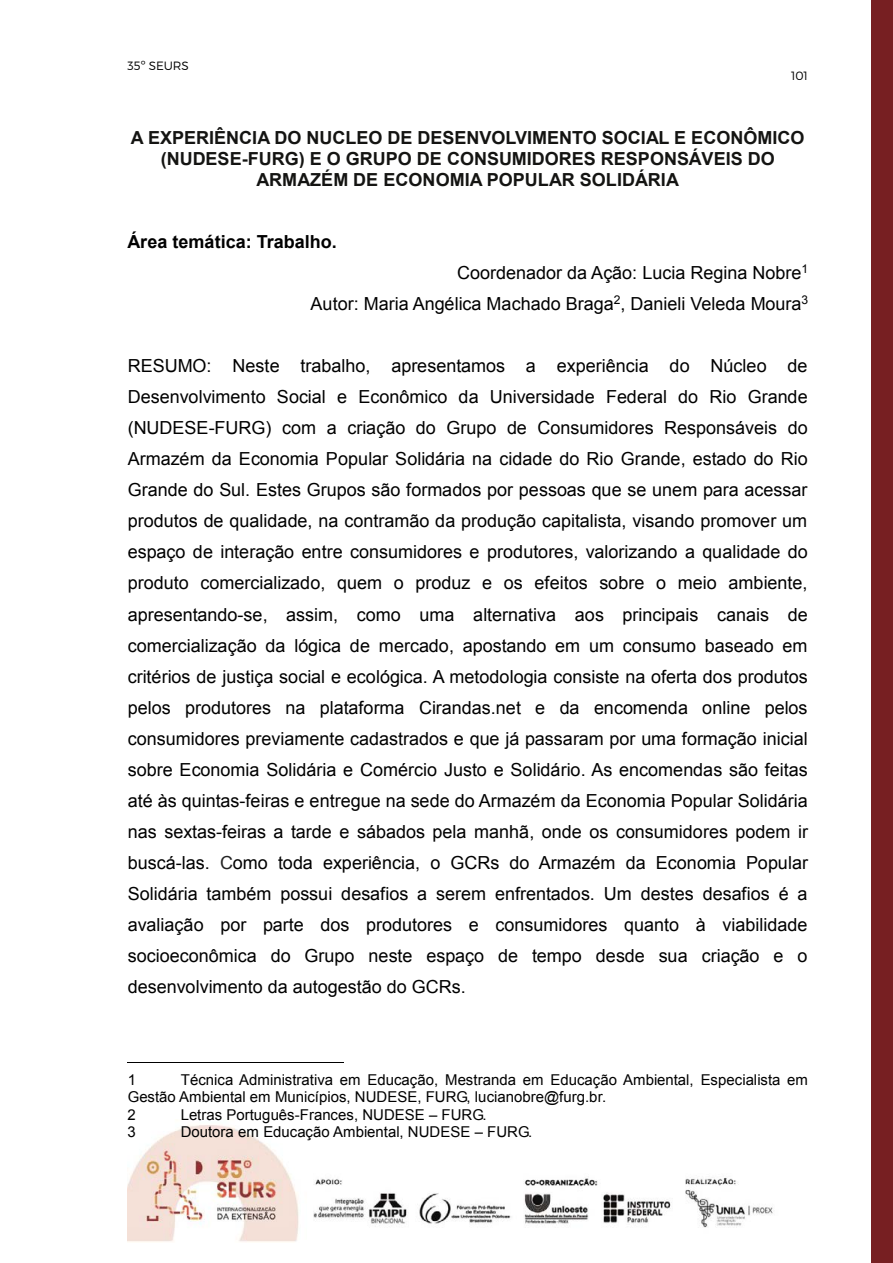
<style>
.page{position:relative;width:893px;height:1263px;background:#fff}
.page>*{position:absolute;margin:0;border:0;box-sizing:border-box;transform-origin:0 0}
.t1{font:18px/31px "Arial";color:#000;text-align:right}
.t2{font:700 18px/20.7px "Arial";color:#141412;text-align:center}
.t3{font:700 18px "Arial";color:#000}
.t4{font:15px/17.2px "Arial";color:#000}
.t5{font:300 12px "Montserrat";color:#000}
.s1{color:#222}
.s2{font-style:inherit}
</style>
<div class="page">
<img style="left:127px;top:1125px;width:646px;height:117px">
<hr style="left:128px;top:1062px;width:216px;height:1px;background:#000">
<div style="left:872px;top:0;width:21px;height:1263px;background:#771f22"></div>
<p class="t5" style="left:128px;top:59px;width:63px">35º SEURS</p>
<p class="t5" style="left:791px;top:69px;width:18px">101</p>
<p class="t2" style="left:131px;top:128px;width:675px">A EXPERIÊNCIA DO NUCLEO DE DESENVOLVIMENTO SOCIAL E ECONÔMICO (NUDESE-FURG) E O GRUPO DE CONSUMIDORES RESPONSÁVEIS DO<br>ARMAZÉM DE ECONOMIA POPULAR SOLIDÁRIA</p>
<p class="t3" style="left:128px;top:230px;width:211px">Área temática: Trabalho.</p>
<p class="t1" style="left:311px;top:257px;width:499px">Coordenador da Ação: Lucia Regina Nobre<sup>1<br></sup>Autor: Maria Angélica Machado Braga<sup>2</sup>, Danieli Veleda Moura<sup>3</sup></p>
<p class="t1" style="left:128px;top:350px;width:682px;text-align:justify">RESUMO: Neste trabalho, apresentamos a experiência do Núcleo de Desenvolvimento Social e Econômico da Universidade Federal do Rio Grande (NUDESE-FURG) com a criação do Grupo de Consumidores Responsáveis do Armazém da Economia Popular Solidária na cidade do Rio Grande, estado do Rio Grande do Sul. Estes Grupos são formados por pessoas que se unem para acessar produtos de qualidade, na contramão da produção capitalista, visando promover um espaço de interação entre consumidores e produtores, valorizando a qualidade do produto comercializado, quem o produz e os efeitos sobre o meio ambiente, apresentando-se, assim, como uma alternativa aos principais canais de comercialização da lógica de mercado, apostando em um consumo baseado em critérios de justiça social e ecológica. A metodologia consiste na oferta dos produtos pelos produtores na plataforma Cirandas.net e da encomenda online pelos consumidores previamente cadastrados e que já passaram por uma formação inicial sobre Economia Solidária e Comércio Justo e Solidário. As encomendas são feitas até às quintas-feiras e entregue na sede do Armazém da Economia Popular Solidária nas sextas-feiras a tarde e sábados pela manhã, onde os consumidores podem ir buscá-las. <span class="s1">C</span>omo toda experiência, o GCRs do Armazém da Economia Popular Solidária também possui desafios a serem enfrentados. Um destes desafios é a avaliação por parte dos produtores e consumidores quanto à viabilidade socioeconômica do Grupo neste espaço de tempo desde sua criação e o desenvolvimento da autogestão do GCRs.</p>
<p class="t4" style="left:128px;top:1071px;width:682px;text-indent:53px">Técnica Administrativa em Educação, Mestranda em Educação Ambiental, Especialista em<br>Gestão Ambiental em Municípios, NUDESE, FURG, lucianobre@furg.br.<br>2</p>
<p class="t4" style="left:128px;top:1071px;width:10px">1</p>
<p class="t4" style="left:181px;top:1106px;width:307px">Letras Português-Frances, NUDESE <span class="s2">–</span> FURG.</p>
<p class="t4" style="left:128px;top:1123px;width:10px">3</p>
<p class="t4" style="left:181px;top:1123px;width:353px">Doutora em Educação Ambiental, NUDESE <span class="s2">–</span> FURG.</p>
</div>
